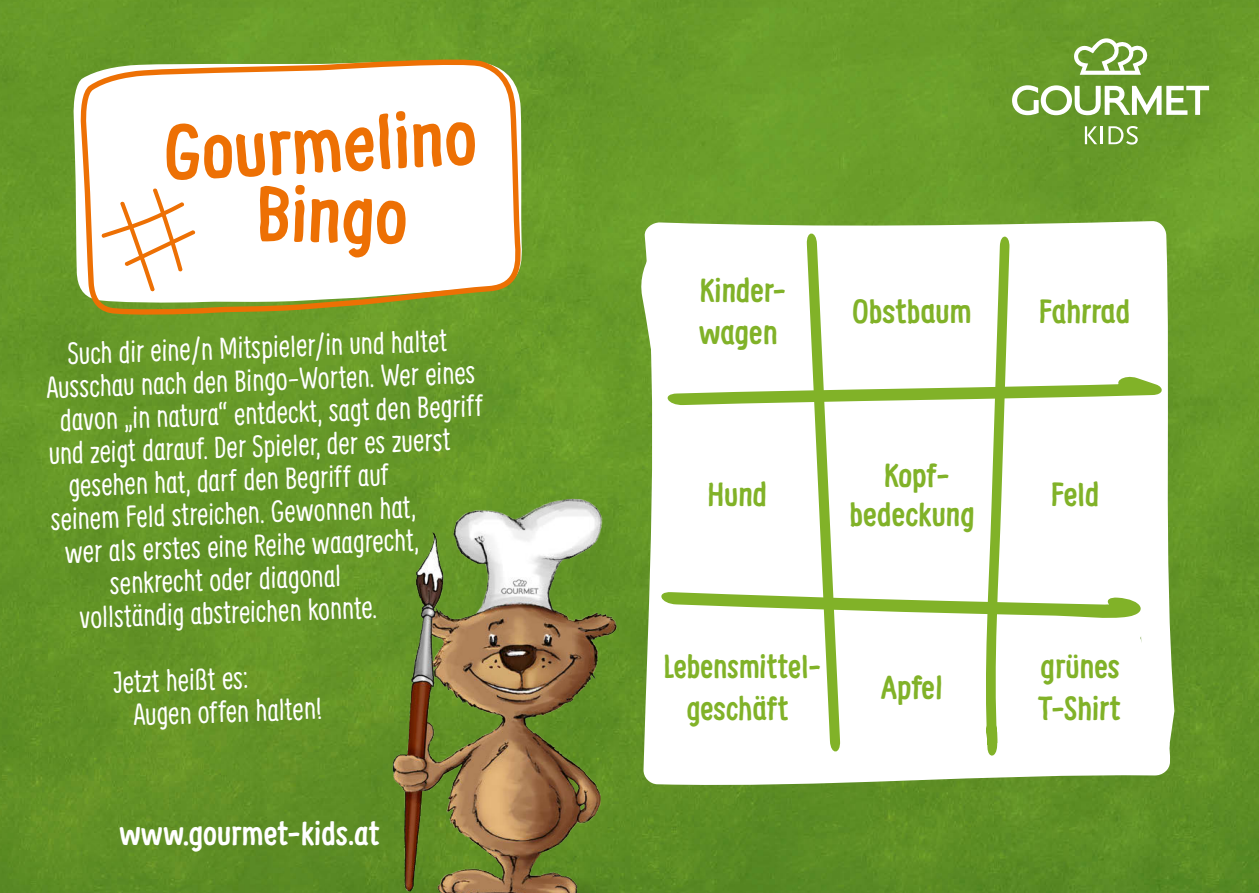
<style>
.page{position:relative;width:1259px;height:893px;background:#fff}
.page>*{position:absolute;margin:0;border:0;box-sizing:border-box;transform-origin:0 0}
.t1{font:700 77.4px "Supernettcn";color:#ed7004}
.t2{font:700 33px/42px "Supernettcn";color:#81b228}
.t3{font:700 33px/42px "Supernettcn";color:#81b228;text-align:center;scale:.95 1}
.t4{font:700 33px "Supernettcn";color:#fff}
.t5{font:30px/33px "Supernettcn";color:#fff}
</style>
<div class="page">
<img style="left:0;top:0;width:1259px;height:893px">
<svg style="left:77px;top:52px;width:449px;height:267px"></svg>
<svg style="left:1012px;top:85px;width:197px;height:30px"></svg>
<svg style="left:1072px;top:37px;width:76px;height:38px"></svg>
<svg style="left:1085px;top:126px;width:17px;height:18px"></svg>
<svg style="left:1108px;top:126px;width:30px;height:19px"></svg>
<img style="left:220px;top:318px;width:504px;height:575px">
<svg style="left:636px;top:220px;width:525px;height:575px"></svg>
<svg style="left:655px;top:230px;width:509px;height:529px"></svg>
<svg style="left:101px;top:187px;width:95px;height:105px"></svg>
<h1 class="t1" style="left:161px;top:102px;width:315px;rotate:-3deg">Gourmelino</h1>
<h1 class="t1" style="left:257px;top:162px;width:153px;rotate:1deg">Bingo</h1>
<p class="t5" style="left:67px;top:336px;width:381px;rotate:-2deg">Such dir eine/n Mitspieler/in und haltet</p>
<p class="t5" style="left:46px;top:370px;width:431px;rotate:-2deg">Ausschau nach den Bingo-Worten. Wer eines</p>
<p class="t5" style="left:59px;top:403px;width:425px;rotate:-2deg">davon „in natura“ entdeckt, sagt den Begriff</p>
<p class="t5" style="left:48px;top:436px;width:404px;rotate:-2deg">und zeigt darauf. Der Spieler, der es zuerst</p>
<p class="t5" style="left:68px;top:468px;width:322px;rotate:-2deg">gesehen hat, darf den Begriff auf</p>
<p class="t5" style="left:50px;top:502px;width:366px;rotate:-2deg">seinem Feld streichen. Gewonnen hat,</p>
<p class="t5" style="left:64px;top:534px;width:356px;rotate:-2deg">wer als erstes eine Reihe waagrecht,</p>
<p class="t5" style="left:109px;top:566px;width:233px;rotate:-2deg">senkrecht oder diagonal</p>
<p class="t5" style="left:79px;top:600px;width:299px;rotate:-2deg">vollständig abstreichen konnte.</p>
<p class="t5" style="left:132px;top:664px;width:191px;text-indent:-19px;rotate:-2deg">Jetzt heißt es:<br>Augen offen halten!</p>
<p class="t4" style="left:119px;top:811px;width:262px">www.gourmet-kids.at</p>
<p class="t2" style="left:699px;top:268px;width:89px">Kinder&shy;wagen</p>
<p class="t2" style="left:707px;top:473px;width:61px">Hund</p>
<p class="t2" style="left:852px;top:289px;width:121px">Obstbaum</p>
<p class="t2" style="left:1039px;top:289px;width:93px">Fahrrad</p>
<p class="t2" style="left:849px;top:456px;width:127px;line-height:38.1px;text-align:center">Kopf&shy;bedeckung</p>
<p class="t2" style="left:1050px;top:473px;width:50px">Feld</p>
<p class="t3" style="left:663px;top:644px;width:167px">Lebensmittel&shy;geschäft</p>
<p class="t2" style="left:881px;top:665px;width:63px">Apfel</p>
<p class="t2" style="left:1038px;top:644px;width:84px">grünes<br>T-Shirt</p>
</div>
